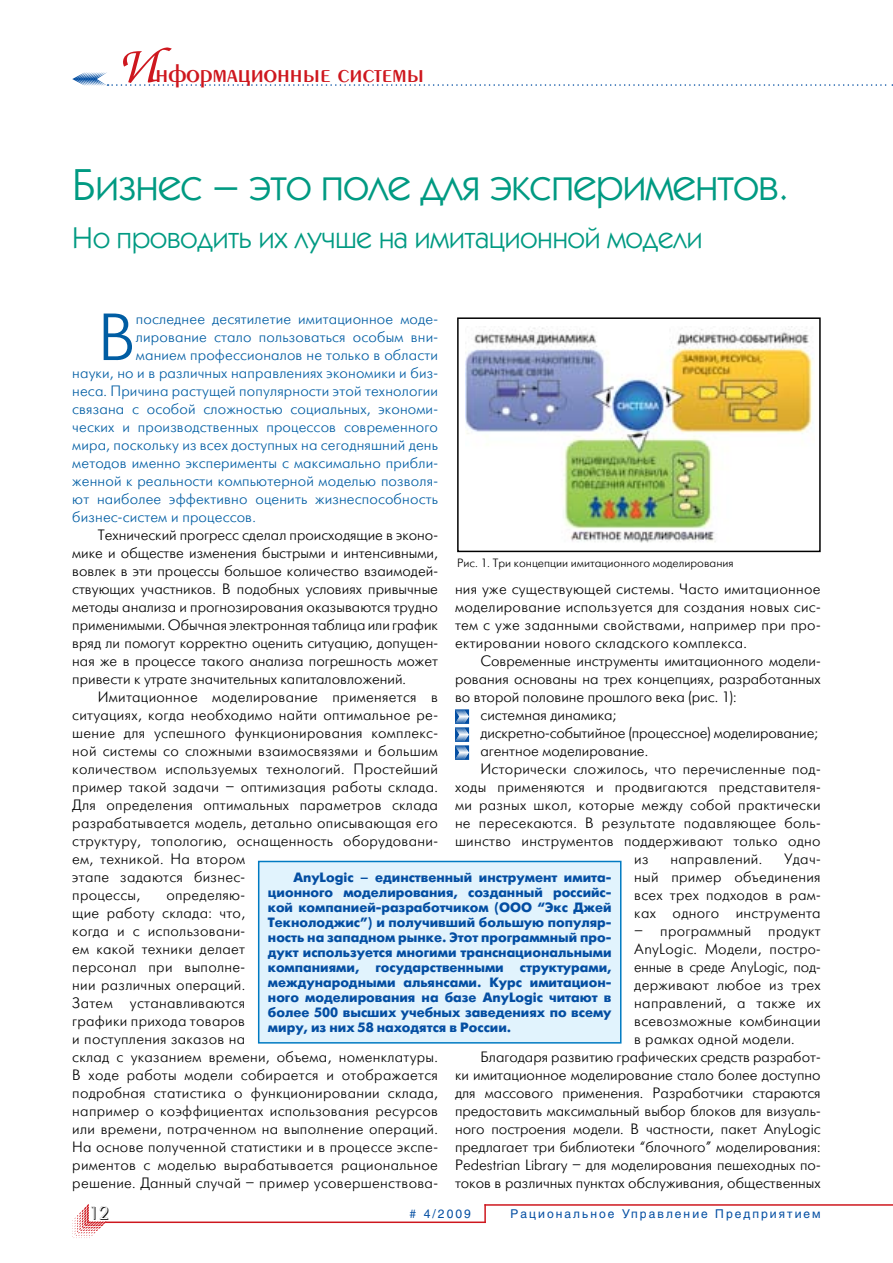
<style>
.page{position:relative;width:893px;height:1263px;background:#fff}
.page>*{position:absolute;margin:0;border:0;box-sizing:border-box;transform-origin:0 0}
.t1{font:66.45px "Futuris Light C";color:#005da3}
.t2{font:45px "Kabel C";letter-spacing:-.01em;color:#009a82}
.t3{font:30px "Kabel C";color:#009a82}
.t4{font:27px "Penta Demi";color:#ce171e}
.t5{font:18px "Futuris Shadow C";color:#000}
.t6{font:15px/18px "Futuris Light C";letter-spacing:.02em;color:#000;text-align:justify}
.t7{font:15px "Futuris Light C";color:#000}
.t8{font:15px "Futuris Light C";letter-spacing:.01em;color:#005da3}
.t9{font:15px "Futuris Light C";letter-spacing:-.01em;color:#000}
.t10{font:15px "Futuris Light C";letter-spacing:-.01em;color:#000;scale:.96 1}
.t11{font:700 13.5px/15px "Futuris C";color:#034ea2;text-align:justify}
.t12{font:12px "Futuris Light C";color:#000}
.t13{font:12px "Helios";letter-spacing:.17em;color:#034ea2}
.s1{font-family:"Zapf Chancery C";font-weight:500;font-style:italic;font-size:54px}
</style>
<div class="page">
<svg style="left:72px;top:1204px;width:34px;height:34px"></svg>
<svg style="left:484px;top:1206px;width:2px;height:15px"></svg>
<hr style="left:105px;top:1221px;width:381px;height:2px;background:#ce171e">
<hr style="left:484px;top:1204px;width:409px;height:2px;background:#ce171e">
<svg style="left:72px;top:72px;width:821px;height:14px"></svg>
<svg style="left:455px;top:709px;width:14px;height:51px"></svg>
<img style="left:466px;top:326px;width:347px;height:217px">
<div style="left:457px;top:317px;width:364px;height:235px;border:2px solid #000"></div>
<div style="left:259px;top:861px;width:362px;height:182px;background:#e1f3fd"></div>
<div style="left:258px;top:861px;width:363px;height:182px;border:2px solid #007ac2"></div>
<h3 class="t4" style="left:117px;top:60px;width:309px"><span class="s1">И</span>нформационные системы</h3>
<h2 class="t2" style="left:72px;top:156px;width:719px">Бизнес – это поле для экспериментов.</h2>
<h3 class="t3" style="left:72px;top:219px;width:632px">Но проводить их лучше на имитационной модели</h3>
<h1 class="t1" style="left:98px;top:303px;width:39px">В</h1>
<p class="t8" style="left:136px;top:311px;width:304px">последнее десятилетие имитационное моде-</p>
<p class="t8" style="left:136px;top:329px;width:304px">лирование стало пользоваться особым вни-</p>
<p class="t8" style="left:136px;top:347px;width:304px">манием профессионалов не только в области</p>
<p class="t8" style="left:72px;top:365px;width:367px">науки, но и в различных направлениях экономики и биз-</p>
<p class="t8" style="left:72px;top:383px;width:367px">неса. Причина растущей популярности этой технологии</p>
<p class="t8" style="left:72px;top:401px;width:367px">связана с особой сложностью социальных, экономи-</p>
<p class="t8" style="left:72px;top:419px;width:367px">ческих и производственных процессов современного</p>
<p class="t8" style="left:72px;top:437px;width:367px">мира, поскольку из всех доступных на сегодняшний день</p>
<p class="t8" style="left:72px;top:455px;width:367px">методов именно эксперименты с максимально прибли-</p>
<p class="t8" style="left:72px;top:473px;width:367px">женной к реальности компьютерной моделью позволя-</p>
<p class="t8" style="left:72px;top:491px;width:367px">ют наиболее эффективно оценить жизнеспособность</p>
<p class="t8" style="left:72px;top:509px;width:185px">бизнес-систем и процессов.</p>
<p class="t6" style="left:72px;top:526px;width:367px;text-indent:26px">Технический прогресс сделал происходящие в эконо&shy;мике и обществе изменения быстрыми и интенсивными, вовлек в эти процессы большое количество взаимодей&shy;ствующих участников. В подобных условиях привычные методы анализа и прогнозирования оказываются трудно применимыми. Обычная электронная таблица или график вряд ли помогут корректно оценить ситуацию, допущен&shy;ная же в процессе такого анализа погрешность может привести к утрате значительных капиталовложений.</p>
<p class="t6" style="left:72px;top:688px;width:367px;text-align:left;text-indent:26px">Имитационное моделирование применяется в ситуациях, когда необходимо найти оптимальное ре&shy;шение для успешного функционирования комплекс&shy;ной системы со сложными взаимосвязями и большим количеством используемых технологий. Простейший пример такой задачи – оптимизация работы склада.<br>Для определения оптимальных параметров склада разрабатывается модель, детально описывающая его структуру, топологию, оснащенность оборудовани&shy;ем, техникой. На втором<br>этапе задаются бизнес-<br>процессы,</p>
<p class="t12" style="left:457px;top:557px;width:278px">Рис. 1. Три концепции имитационного моделирования</p>
<p class="t6" style="left:455px;top:580px;width:367px">ния уже существующей системы. Часто имитационное моделирование используется для создания новых сис&shy;тем с уже заданными свойствами, например при про&shy;ектировании нового складского комплекса.</p>
<p class="t7" style="left:480px;top:653px;width:342px">Современные инструменты имитационного модели-</p>
<p class="t7" style="left:455px;top:671px;width:367px">рования основаны на трех концепциях, разработанных</p>
<p class="t7" style="left:455px;top:689px;width:283px">во второй половине прошлого века (рис. 1):</p>
<p class="t7" style="left:480px;top:707px;width:137px">системная динамика;</p>
<p class="t9" style="left:480px;top:725px;width:339px">дискретно-событийное (процессное) моделирование;</p>
<p class="t7" style="left:480px;top:743px;width:169px">агентное моделирование.</p>
<p class="t6" style="left:480px;top:760px;width:342px">Исторически сложилось, что перечисленные под-</p>
<p class="t6" style="left:455px;top:778px;width:367px">ходы применяются и продвигаются представителя-</p>
<p class="t6" style="left:455px;top:796px;width:367px">ми разных школ, которые между собой практически</p>
<p class="t6" style="left:455px;top:814px;width:367px">не пересекаются. В результате подавляющее боль-</p>
<p class="t6" style="left:455px;top:832px;width:367px">шинство инструментов поддерживают только одно</p>
<p class="t6" style="left:634px;top:850px;width:16px">из</p>
<p class="t6" style="left:670px;top:850px;width:93px">направлений.</p>
<p class="t6" style="left:634px;top:850px;width:188px;text-indent:150px">Удач&shy;ный пример объединения всех трех подходов в рам&shy;ках одного инструмента</p>
<p class="t6" style="left:634px;top:922px;width:188px">– программный продукт</p>
<p class="t6" style="left:634px;top:940px;width:188px">AnyLogic. Модели, постро-</p>
<p class="t10" style="left:634px;top:959px;width:196px">енные в среде AnyLogic, под-</p>
<p class="t6" style="left:634px;top:976px;width:188px">держивают любое из трех</p>
<p class="t6" style="left:634px;top:994px;width:188px">направлений, а также их</p>
<p class="t6" style="left:634px;top:1012px;width:188px">всевозможные комбинации</p>
<p class="t6" style="left:634px;top:1030px;width:162px">в рамках одной модели.</p>
<p class="t7" style="left:480px;top:1049px;width:342px">Благодаря развитию графических средств разработ-</p>
<p class="t7" style="left:455px;top:1067px;width:367px">ки имитационное моделирование стало более доступно</p>
<p class="t7" style="left:455px;top:1085px;width:367px">для массового применения. Разработчики стараются</p>
<p class="t7" style="left:455px;top:1103px;width:367px">предоставить максимальный выбор блоков для визуаль-</p>
<p class="t7" style="left:455px;top:1121px;width:367px">ного построения модели. В частности, пакет AnyLogic</p>
<p class="t7" style="left:455px;top:1139px;width:367px">предлагает три библиотеки “блочного” моделирования:</p>
<p class="t7" style="left:455px;top:1157px;width:367px">Pedestrian Library – для моделирования пешеходных по-</p>
<p class="t7" style="left:455px;top:1175px;width:367px">токов в различных пунктах обслуживания, общественных</p>
<p class="t11" style="left:268px;top:870px;width:345px;text-indent:26px">AnyLogic – единственный инструмент имита&shy;ционного моделирования, созданный российс&shy;кой компанией-разработчиком (ООО “Экс Джей Текнолоджис”) и получивший большую популяр&shy;ность на западном рынке. Этот программный про&shy;дукт используется многими транснациональными компаниями, государственными структурами, международными альянсами. Курс имитацион&shy;ного моделирования на базе AnyLogic читают в более 500 высших учебных заведениях по всему миру, из них 58 находятся в России.</p>
<p class="t6" style="left:72px;top:886px;width:367px;text-align:left;text-indent:94px">определяю-<br>щие работу склада: что,<br>когда и с использовани-<br>ем какой техники делает<br>персонал при выполне-<br>нии различных операций.<br>Затем устанавливаются<br>графики прихода товаров<br>и поступления заказов на<br>склад с указанием времени, объема, номенклатуры.<br>В ходе работы модели собирается и отображается подробная статистика о функционировании склада, например о коэффициентах использования ресурсов или времени, потраченном на выполнение операций.<br>На основе полученной статистики и в процессе экспе&shy;риментов с моделью вырабатывается рациональное решение. Данный случай – пример усовершенствова-</p>
<p class="t5" style="left:89px;top:1204px;width:21px">12</p>
<p class="t13" style="left:410px;top:1207px;width:63px"># 4/2009</p>
<p class="t13" style="left:510px;top:1207px;width:312px">Рациональное Управление Предприятием</p>
</div>
